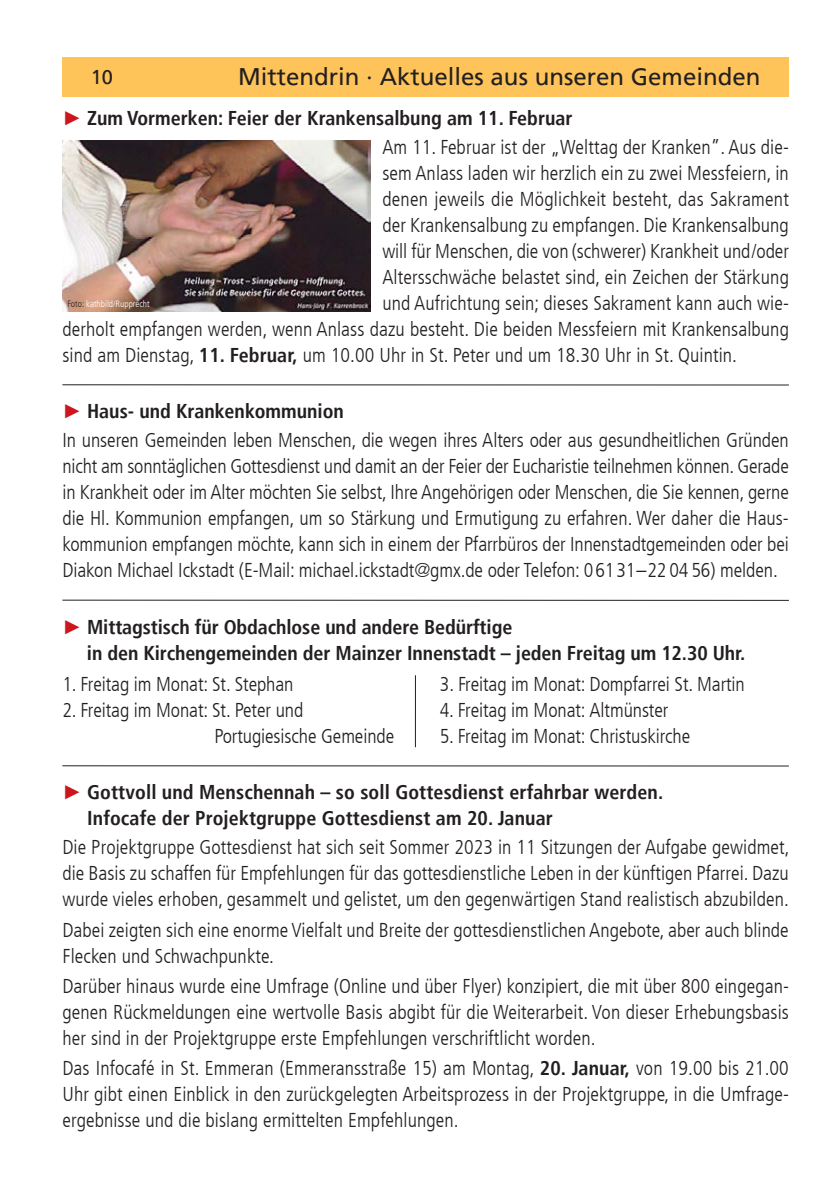
<style>
.page{position:relative;width:840px;height:1191px;background:#fff}
.page>*{position:absolute;margin:0;border:0;box-sizing:border-box;transform-origin:0 0}
.t1{font:24px "Frutiger LT";color:#231f20}
.t2{font:300 condensed 20px/26px "Frutiger LT";letter-spacing:.005em;color:#231f20;text-align:justify}
.t3{font:700 condensed 20px/26px "Frutiger LT";color:#231f20}
.t4{font:20px "Frutiger LT";color:#231f20}
.t5{font:300 condensed 9.2px "Frutiger LT";color:#fff}
.s1{font-family:"Arial";font-weight:400;font-stretch:normal;color:#cd151d}
.s2{font-weight:700}
.s3{color:#231f20}
</style>
<div class="page">
<div style="left:62px;top:57px;width:726px;height:39px;background:#fec459"></div>
<hr style="left:62px;top:384px;width:726px;height:1px;background:#231f20">
<hr style="left:414px;top:675px;width:1px;height:72px;background:#231f20">
<hr style="left:62px;top:765px;width:726px;height:1px;background:#231f20">
<img style="left:62px;top:141px;width:308px;height:170px">
<hr style="left:62px;top:599px;width:726px;height:2px;background:#231f20">
<p class="t4" style="left:91px;top:66px;width:24px">10</p>
<p class="t1" style="left:238px;top:62px;width:523px">Mittendrin · Aktuelles aus unseren Gemeinden</p>
<p class="t3" style="left:62px;top:105px;width:511px"><span class="s1">►</span> Zum Vormerken: Feier der Krankensalbung am 11. Februar</p>
<p class="t2" style="left:382px;top:134px;width:408px">Am 11. Februar ist der „Welttag der Kranken”. Aus die-</p>
<p class="t2" style="left:382px;top:160px;width:408px">sem Anlass laden wir herzlich ein zu zwei Messfeiern, in</p>
<p class="t2" style="left:382px;top:186px;width:408px">denen jeweils die Möglichkeit besteht, das Sakrament</p>
<p class="t2" style="left:382px;top:212px;width:408px">der Krankensalbung zu empfangen. Die Krankensalbung</p>
<p class="t2" style="left:382px;top:238px;width:408px">will für Menschen, die von (schwerer) Krankheit und/oder</p>
<p class="t2" style="left:382px;top:264px;width:408px">Altersschwäche belastet sind, ein Zeichen der Stärkung</p>
<p class="t2" style="left:382px;top:290px;width:408px">und Aufrichtung sein; dieses Sakrament kann auch wie-</p>
<p class="t2" style="left:62px;top:316px;width:727px">derholt empfangen werden, wenn Anlass dazu besteht. Die beiden Messfeiern mit Krankensalbung</p>
<p class="t2" style="left:62px;top:342px;width:675px">sind am Dienstag, <span class="s2">11. Februar,</span> um 10.00 Uhr in St. Peter und um 18.30 Uhr in St. Quintin.</p>
<p class="t5" style="left:67px;top:299px;width:83px"><span class="s3">Foto:</span> kathbild/Rupprecht</p>
<p class="t3" style="left:62px;top:398px;width:283px"><span class="s1">►</span> Haus- und Krankenkommunion</p>
<p class="t2" style="left:62px;top:427px;width:727px">In unseren Gemeinden leben Menschen, die wegen ihres Alters oder aus gesundheitlichen Gründen nicht am sonntäglichen Gottesdienst und damit an der Feier der Eucharistie teilnehmen können. Gerade in Krankheit oder im Alter möchten Sie selbst, Ihre Angehörigen oder Menschen, die Sie kennen, gerne die Hl. Kommunion empfangen, um so Stärkung und Ermutigung zu erfahren. Wer daher die Haus - kommunion empfangen möchte, kann sich in einem der Pfarrbüros der Innenstadtgemeinden oder bei Diakon Michael Ickstadt (E-Mail: michael.ickstadt@gmx.de oder Telefon: 06131–22 04 56) melden.</p>
<p class="t3" style="left:87px;top:614px;width:659px;text-indent:-24px"><span class="s1">►</span> Mittagstisch für Obdachlose und andere Bedürftige<br>in den Kirchengemeinden der Mainzer Innenstadt – jeden Freitag um 12.30 Uhr.</p>
<p class="t2" style="left:62px;top:671px;width:232px">1. Freitag im Monat: St. Stephan</p>
<p class="t2" style="left:214px;top:697px;width:181px;text-indent:-152px">2. Freitag im Monat: St. Peter und<br>Portugiesische Gemeinde</p>
<p class="t2" style="left:439px;top:671px;width:306px">3. Freitag im Monat: Dompfarrei St. Martin</p>
<p class="t2" style="left:439px;top:697px;width:230px">4. Freitag im Monat: Altmünster</p>
<p class="t2" style="left:439px;top:723px;width:252px">5. Freitag im Monat: Christuskirche</p>
<p class="t3" style="left:87px;top:779px;width:577px;text-indent:-25px"><span class="s1">►</span> Gottvoll und Menschennah – so soll Gottesdienst erfahrbar werden.<br>Infocafe der Projektgruppe Gottesdienst am 20. Januar</p>
<p class="t2" style="left:62px;top:834px;width:728px">Die Projektgruppe Gottesdienst hat sich seit Sommer 2023 in 11 Sitzungen der Aufgabe gewidmet, die Basis zu schaffen für Empfehlungen für das gottesdienstliche Leben in der künftigen Pfarrei. Dazu wurde vieles erhoben, gesammelt und gelistet, um den gegenwärtigen Stand realistisch abzubilden.</p>
<p class="t2" style="left:62px;top:917px;width:727px">Dabei zeigten sich eine enorme Vielfalt und Breite der gottesdienstlichen Angebote, aber auch blinde<br>Flecken und Schwachpunkte.</p>
<p class="t2" style="left:62px;top:973px;width:727px">Darüber hinaus wurde eine Umfrage (Online und über Flyer) konzipiert, die mit über 800 eingegan&shy;genen Rückmeldungen eine wertvolle Basis abgibt für die Weiterarbeit. Von dieser Erhebungsbasis her sind in der Projektgruppe erste Empfehlungen verschriftlicht worden.</p>
<p class="t2" style="left:62px;top:1055px;width:727px">Das Infocafé in St. Emmeran (Emmeransstraße 15) am Montag, <span class="s2">20. Januar,</span> von 19.00 bis 21.00<br>Uhr gibt einen Einblick in den zurückgelegten Arbeitsprozess in der Projektgruppe, in die Umfrage - ergebnisse und die bislang ermittelten Empfehlungen.</p>
</div>
